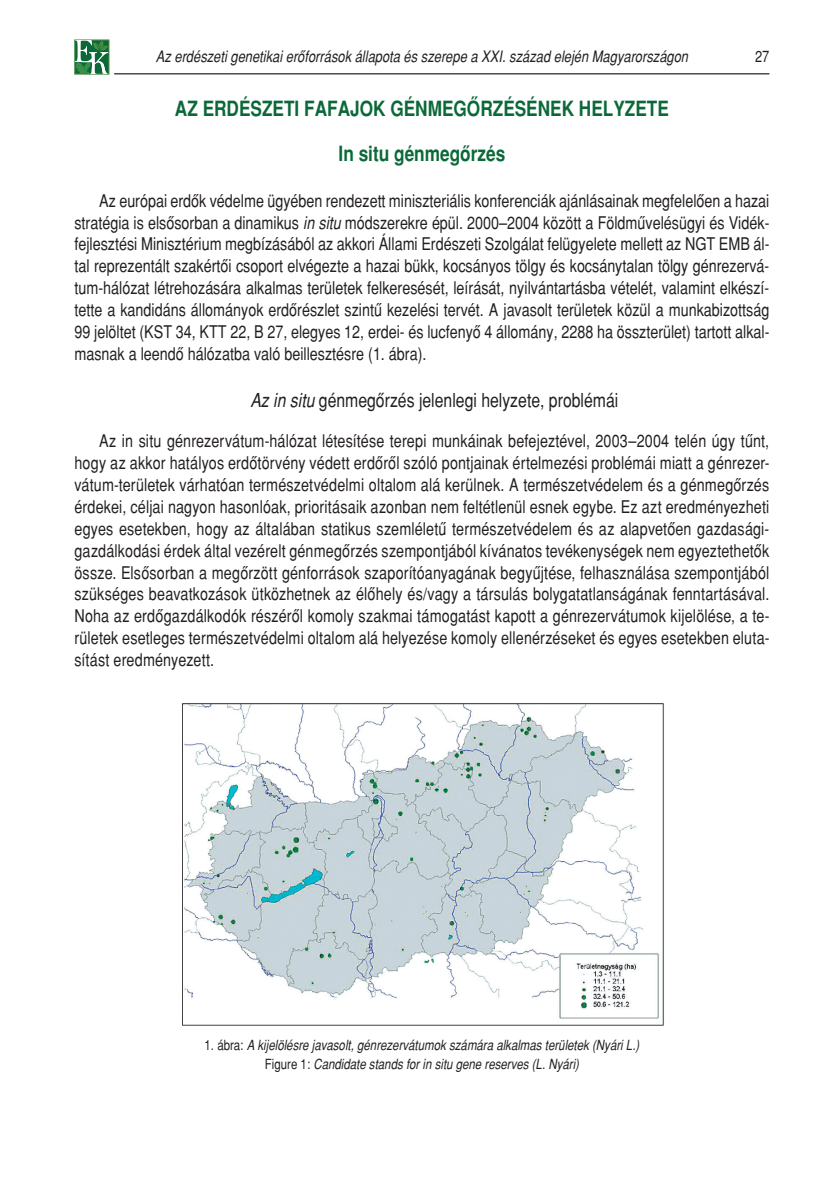
<style>
.page{position:relative;width:834px;height:1181px;background:#fff}
.page>*{position:absolute;margin:0;border:0;box-sizing:border-box;transform-origin:0 0}
.t1{font:700 21px/45.1px "H Helvetica Narrow";color:#0b6939;text-align:center}
.t2{font:19.25px "H Helvetica Narrow";color:#231f20}
.t3{font:17.5px/21.9px "H Helvetica Narrow";color:#231f20;text-align:justify}
.t4{font:italic 15.75px "H Helvetica Narrow";color:#231f20}
.t5{font:15.75px "H Helvetica Narrow";color:#231f20}
.t6{font:italic 14px/18.4px "H Helvetica Narrow";color:#231f20;text-align:center}
.s1{font-style:italic}
.s2{font-style:normal}
</style>
<div class="page">
<hr style="left:114px;top:73px;width:655px;height:1px;background:#231f20">
<div style="left:74px;top:40px;width:35px;height:34px;border:1px solid #498d40"></div>
<svg style="left:75px;top:40px;width:34px;height:34px"></svg>
<img style="left:182px;top:703px;width:482px;height:323px">
<p class="t4" style="left:156px;top:47px;width:533px">Az erdészeti genetikai erôforrások állapota és szerepe a XXI. század elején Magyarországon</p>
<p class="t5" style="left:755px;top:47px;width:16px">27</p>
<p class="t1" style="left:175px;top:85px;width:495px">AZ ERDÉSZETI FAFAJOK GÉNMEGÔRZÉSÉNEK HELYZETE<br>IN SITU GÉNMEGÔRZÉS</p>
<p class="t3" style="left:74px;top:189px;width:696px;text-indent:25px">Az európai erdôk védelme ügyében rendezett miniszteriális konferenciák ajánlásainak megfelelôen a hazai stratégia is elsôsorban a dinamikus <span class="s1">in situ</span> módszerekre épül. 2000–2004 között a Földmûvelésügyi és Vidék&shy;fejlesztési Minisztérium megbízásából az akkori Állami Erdészeti Szolgálat felügyelete mellett az NGT EMB ál&shy;tal reprezentált szakértôi csoport elvégezte a hazai bükk, kocsányos tölgy és kocsánytalan tölgy génrezervá&shy;tum-hálózat létrehozására alkalmas területek felkeresését, leírását, nyilvántartásba vételét, valamint elkészí&shy;tette a kandidáns állományok erdôrészlet szintû kezelési tervét. A javasolt területek közül a munkabizottság 99 jelöltet (KST 34, KTT 22, B 27, elegyes 12, erdei- és lucfenyô 4 állomány, 2288 ha összterület) tartott alkal&shy;masnak a leendô hálózatba való beillesztésre (1. ábra).</p>
<p class="t2" style="left:250px;top:389px;width:369px"><span class="s1">Az in situ</span> génmegôrzés jelenlegi helyzete, problémái</p>
<p class="t3" style="left:74px;top:430px;width:696px;text-indent:25px">Az in situ génrezervátum-hálózat létesítése terepi munkáinak befejeztével, 2003–2004 telén úgy tûnt, hogy az akkor hatályos erdôtörvény védett erdôrôl szóló pontjainak értelmezési problémái miatt a génrezer&shy;vátum-területek várhatóan természetvédelmi oltalom alá kerülnek. A természetvédelem és a génmegôrzés érdekei, céljai nagyon hasonlóak, prioritásaik azonban nem feltétlenül esnek egybe. Ez azt eredményezheti egyes esetekben, hogy az általában statikus szemléletû természetvédelem és az alapvetôen gazdasági&shy;gazdálkodási érdek által vezérelt génmegôrzés szempontjából kívánatos tevékenységek nem egyeztethetôk össze. Elsôsorban a megôrzött génforrások szaporítóanyagának begyûjtése, felhasználása szempontjából szükséges beavatkozások ütközhetnek az élôhely és/vagy a társulás bolygatatlanságának fenntartásával.<br>Noha az erdôgazdálkodók részérôl komoly szakmai támogatást kapott a génrezervátumok kijelölése, a te&shy;rületek esetleges természetvédelmi oltalom alá helyezése komoly ellenérzéseket és egyes esetekben eluta&shy;sítást eredményezett.</p>
<p class="t6" style="left:204px;top:1036px;width:436px"><span class="s2">1. ábra:</span> A kijelölésre javasolt, génrezervátumok számára alkalmas területek (Nyári L.)<br><span class="s2">Figure 1:</span> Candidate stands for in situ gene reserves (L. Nyári)</p>
</div>
